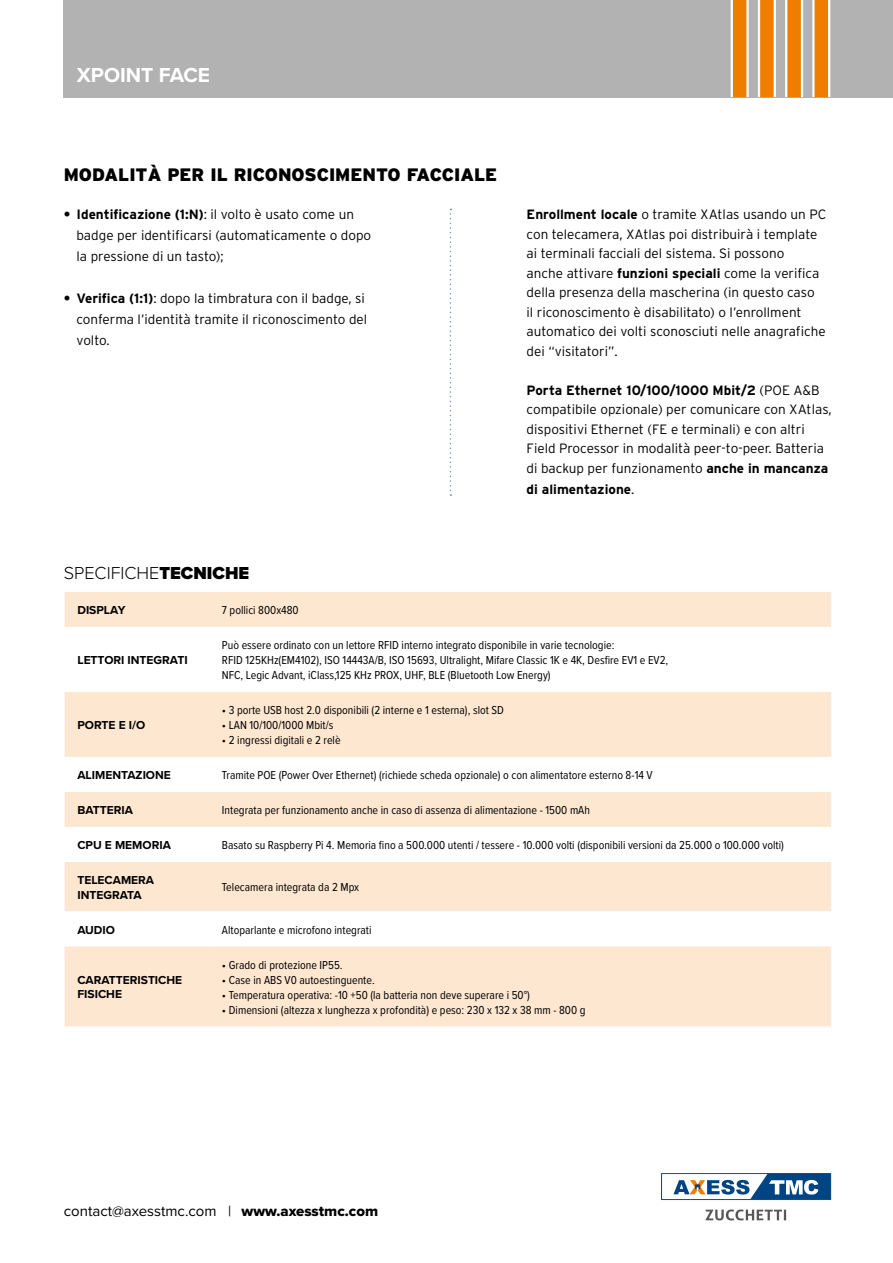
<style>
.page{position:relative;width:893px;height:1263px;background:#fff}
.page>*{position:absolute;margin:0;border:0;box-sizing:border-box;transform-origin:0 0}
.t1{font:700 21px "Proxima Nova";color:#fff}
.t2{font:900 18px "Interstate";color:#000}
.t3{font:300 18px "Proxima Nova";color:#000}
.t4{font:15px "Proxima Nova";color:#000}
.t5{font:300 13.5px/19.5px "Interstate";color:#000}
.t6{font:700 13.5px "Interstate";color:#000}
.t7{font:12px/15px "Proxima Nova Cond";color:#000}
.t8{font:700 12px/14.4px "Proxima Nova";color:#000}
.s1{font-weight:700}
.s2{font-weight:900}
.s3{font-weight:300}
.s4{font-family:"Proxima Nova Extrabld"}
</style>
<div class="page">
<div style="left:64px;top:0;width:829px;height:97px;background:#b3b2b2"></div>
<div style="left:731px;top:0;width:18px;height:97px;background:linear-gradient(to bottom,#fff,#fff)"></div>
<div style="left:733px;top:0;width:13px;height:97px;background:#ef7d00"></div>
<div style="left:758px;top:0;width:18px;height:97px;background:#fff"></div>
<div style="left:760px;top:0;width:14px;height:97px;background:#ef7d00"></div>
<div style="left:785px;top:0;width:18px;height:97px;background:#fff"></div>
<div style="left:787px;top:0;width:14px;height:97px;background:#ef7d00"></div>
<svg style="left:812px;top:0;width:18px;height:97px"></svg>
<div style="left:815px;top:0;width:13px;height:97px;background:#ef7d00"></div>
<div style="left:65px;top:592px;width:766px;height:434px;background:#fee7d1"></div>
<svg style="left:65px;top:627px;width:766px;height:319px"></svg>
<hr style="left:208px;top:627px;width:2px;height:65px;background:#fff">
<hr style="left:208px;top:757px;width:2px;height:35px;background:#fff">
<hr style="left:208px;top:827px;width:2px;height:35px;background:#fff">
<hr style="left:208px;top:911px;width:2px;height:35px;background:#fff">
<svg style="left:661px;top:1173px;width:170px;height:27px"></svg>
<svg style="left:705px;top:1209px;width:81px;height:11px"></svg>
<svg style="left:450px;top:209px;width:1px;height:287px"></svg>
<h1 class="t1" style="left:77px;top:59px;width:135px">XPOINT FACE</h1>
<h2 class="t2" style="left:64px;top:164px;width:435px">MODALITÀ PER IL RICONOSCIMENTO FACCIALE</h2>
<p class="t5" style="left:77px;top:204px;width:296px;line-height:21px;text-indent:-13px"><span class="s1">• Identificazione (1:N)</span>: il volto è usato come un badge per identificarsi (automaticamente o dopo la pressione di un tasto);</p>
<p class="t5" style="left:77px;top:288px;width:292px;line-height:21px;text-indent:-13px"><span class="s1">• Verifica (1:1)</span>: dopo la timbratura con il badge, si conferma l’identità tramite il riconoscimento del volto.</p>
<h2 class="t3" style="left:64px;top:560px;width:187px">SPECIFICHE<span class="s2">TECNICHE</span></h2>
<p class="t5" style="left:527px;top:205px;width:301px"><span class="s1">Enrollment locale</span> o tramite XAtlas usando un PC con telecamera, XAtlas poi distribuirà i template ai terminali facciali del sistema. Si possono<br>anche attivare <span class="s1">funzioni speciali</span> come la verifica della presenza della mascherina (in questo caso<br>il riconoscimento è disabilitato) o l’enrollment automatico dei volti sconosciuti nelle anagrafiche dei “visitatori”.</p>
<p class="t5" style="left:527px;top:380px;width:307px"><span class="s1">Porta Ethernet 10/100/1000 Mbit/2</span> (POE A&amp;B compatibile opzionale) per comunicare con XAtlas, dispositivi Ethernet (FE e terminali) e con altri Field Processor in modalità peer-to-peer. Batteria di backup per funzionamento <span class="s1">anche in mancanza</span></p>
<p class="t6" style="left:527px;top:481px;width:109px">di alimentazione<span class="s3">.</span></p>
<p class="t8" style="left:77px;top:603px;width:50px">DISPLAY</p>
<p class="t7" style="left:222px;top:602px;width:78px">7 pollici 800x480</p>
<p class="t8" style="left:77px;top:653px;width:112px">LETTORI INTEGRATI</p>
<p class="t7" style="left:222px;top:637px;width:448px">Può essere ordinato con un lettore RFID interno integrato disponibile in varie tecnologie:<br>RFID 125KHz(EM4102), ISO 14443A/B, ISO 15693, Ultralight, Mifare Classic 1K e 4K, Desfire EV1 e EV2,<br>NFC, Legic Advant, iClass,125 KHz PROX, UHF, BLE (Bluetooth Low Energy)</p>
<p class="t8" style="left:77px;top:718px;width:69px">PORTE E I/O</p>
<p class="t7" style="left:222px;top:702px;width:283px">• 3 porte USB host 2.0 disponibili (2 interne e 1 esterna), slot SD</p>
<p class="t7" style="left:222px;top:717px;width:113px">• LAN 10/100/1000 Mbit/s</p>
<p class="t7" style="left:222px;top:732px;width:120px">• 2 ingressi digitali e 2 relè</p>
<p class="t8" style="left:77px;top:768px;width:95px">ALIMENTAZIONE</p>
<p class="t7" style="left:222px;top:767px;width:432px">Tramite POE (Power Over Ethernet) (richiede scheda opzionale) o con alimentatore esterno 8-14 V</p>
<p class="t8" style="left:77px;top:803px;width:57px">BATTERIA</p>
<p class="t7" style="left:222px;top:802px;width:370px">Integrata per funzionamento anche in caso di assenza di alimentazione - 1500 mAh</p>
<p class="t8" style="left:77px;top:838px;width:95px">CPU E MEMORIA</p>
<p class="t7" style="left:222px;top:837px;width:563px">Basato su Raspberry Pi 4. Memoria fino a 500.000 utenti / tessere - 10.000 volti (disponibili versioni da 25.000 o 100.000 volti)</p>
<p class="t8" style="left:77px;top:873px;width:78px">TELECAMERA<br>INTEGRATA</p>
<p class="t7" style="left:222px;top:879px;width:139px">Telecamera integrata da 2 Mpx</p>
<p class="t8" style="left:77px;top:922px;width:39px">AUDIO</p>
<p class="t7" style="left:222px;top:921px;width:151px">Altoparlante e microfono integrati</p>
<p class="t8" style="left:77px;top:972px;width:106px">CARATTERISTICHE<br>FISICHE</p>
<p class="t7" style="left:222px;top:956px;width:122px">• Grado di protezione IP55.</p>
<p class="t7" style="left:222px;top:971px;width:154px">• Case in ABS V0 autoestinguente.</p>
<p class="t7" style="left:222px;top:986px;width:309px">• Temperatura operativa: -10 +50 (la batteria non deve superare i 50°)</p>
<p class="t7" style="left:222px;top:1001px;width:365px">• Dimensioni (altezza x lunghezza x profondità) e peso: 230 x 132 x 38 mm - 800 g</p>
<p class="t4" style="left:64px;top:1200px;width:316px">contact@axesstmc.com | <span class="s4">www.axesstmc.com</span></p>
</div>
